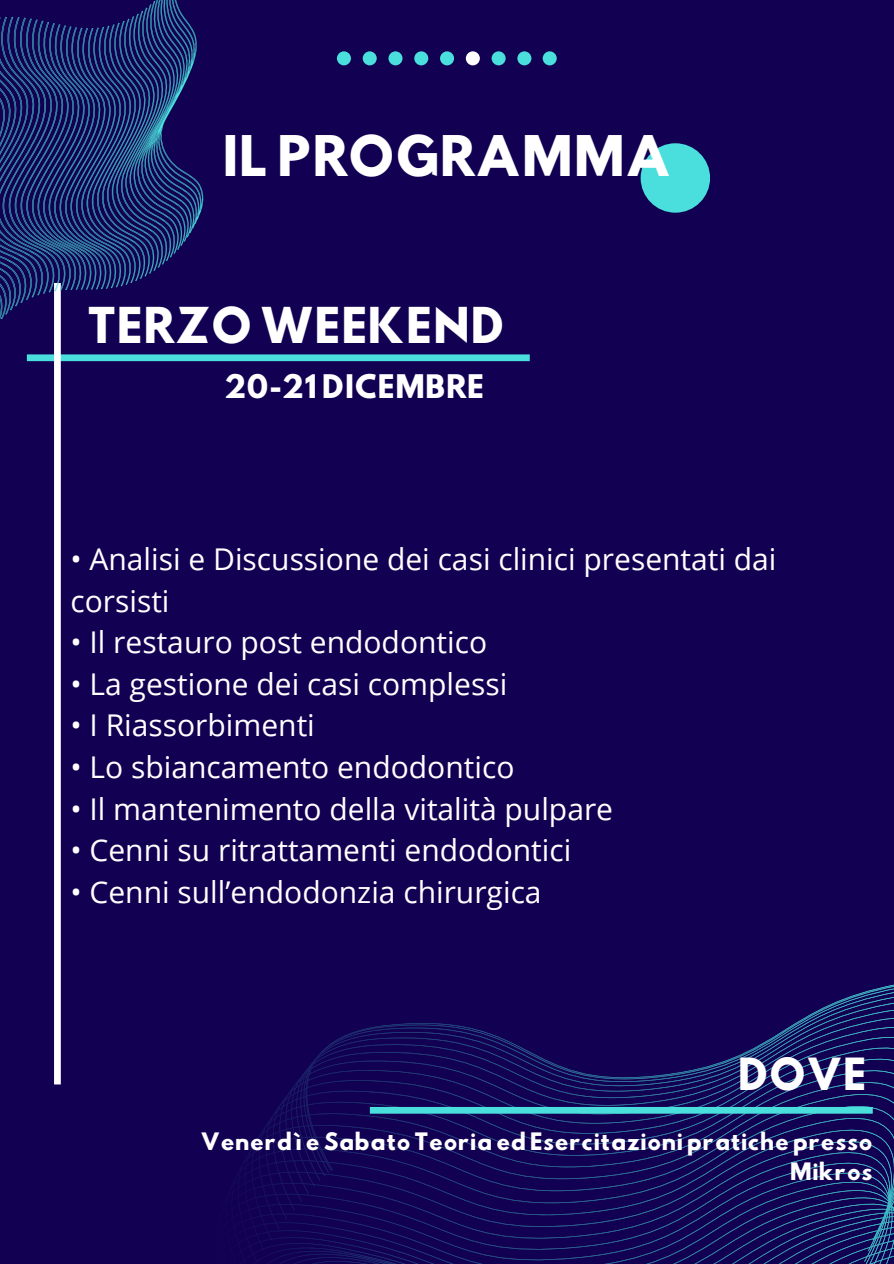
<style>
.page{position:relative;width:894px;height:1264px;background:#fff}
.page>*{position:absolute;margin:0;border:0;box-sizing:border-box;transform-origin:0 0}
.t1{font:49.65px "Hussar Bd";color:#fff}
.t2{font:43.8px "Hussar Bd";color:#fff}
.t3{font:39.3px "Hussar Bd";color:#fff}
.t4{font:30px/41.7px "Open Sans";color:#fff}
.t5{font:28.8px "Hussar Bd";color:#fff}
.t6{font:21.3px/29.2px "Hussar Bd";color:#fff;text-align:right}
</style>
<div class="page">
<div style="left:0;top:0;width:893px;height:1263px;background:#120052"></div>
<div style="left:640px;top:143px;width:70px;height:70px;background:#4adedd;border-radius:50%"></div>
<div style="left:27px;top:354px;width:502px;height:7px;background:#4adedd"></div>
<div style="left:54px;top:283px;width:7px;height:801px;background:#fff"></div>
<svg style="left:243px;top:985px;width:650px;height:278px"></svg>
<div style="left:370px;top:1106px;width:502px;height:7px;background:#4adedd"></div>
<svg style="left:0;top:0;width:306px;height:588px"></svg>
<div style="left:337px;top:51px;width:14px;height:14px;background:#4adedd;border-radius:50%"></div>
<div style="left:362px;top:51px;width:14px;height:14px;background:#4adedd;border-radius:50%"></div>
<div style="left:388px;top:51px;width:14px;height:14px;background:#4adedd;border-radius:50%"></div>
<div style="left:414px;top:51px;width:14px;height:14px;background:#4adedd;border-radius:50%"></div>
<div style="left:440px;top:51px;width:14px;height:14px;background:#4adedd;border-radius:50%"></div>
<div style="left:465px;top:51px;width:14px;height:14px;background:#fff;border-radius:50%"></div>
<div style="left:491px;top:51px;width:14px;height:14px;background:#4adedd;border-radius:50%"></div>
<div style="left:517px;top:51px;width:14px;height:14px;background:#4adedd;border-radius:50%"></div>
<div style="left:542px;top:51px;width:14px;height:14px;background:#4adedd;border-radius:50%"></div>
<h1 class="t1" style="left:222px;top:131px;width:451px">IL PROGRAMMA</h1>
<h4 class="t2" style="left:87px;top:303px;width:419px">TERZO WEEKEND</h4>
<p class="t5" style="left:224px;top:372px;width:261px">20-21 DICEMBRE</p>
<h2 class="t4" style="left:70px;top:537px;width:707px">• Analisi e Discussione dei casi clinici presentati dai corsisti</h2>
<h2 class="t4" style="left:70px;top:620px;width:418px">• Il restauro post endodontico</h2>
<h2 class="t4" style="left:70px;top:662px;width:438px">• La gestione dei casi complessi</h2>
<h2 class="t4" style="left:70px;top:704px;width:246px">• I Riassorbimenti</h2>
<h2 class="t4" style="left:70px;top:745px;width:445px">• Lo sbiancamento endodontico</h2>
<h2 class="t4" style="left:70px;top:787px;width:544px">• Il mantenimento della vitalità pulpare</h2>
<h2 class="t4" style="left:70px;top:828px;width:502px">• Cenni su ritrattamenti endodontici</h2>
<h2 class="t4" style="left:70px;top:870px;width:472px">• Cenni sull’endodonzia chirurgica</h2>
<h5 class="t3" style="left:737px;top:1054px;width:130px">DOVE</h5>
<p class="t6" style="left:200px;top:1129px;width:673px">Venerdì e Sabato Teoria ed Esercitazioni pratiche presso<br>Mikros</p>
</div>
